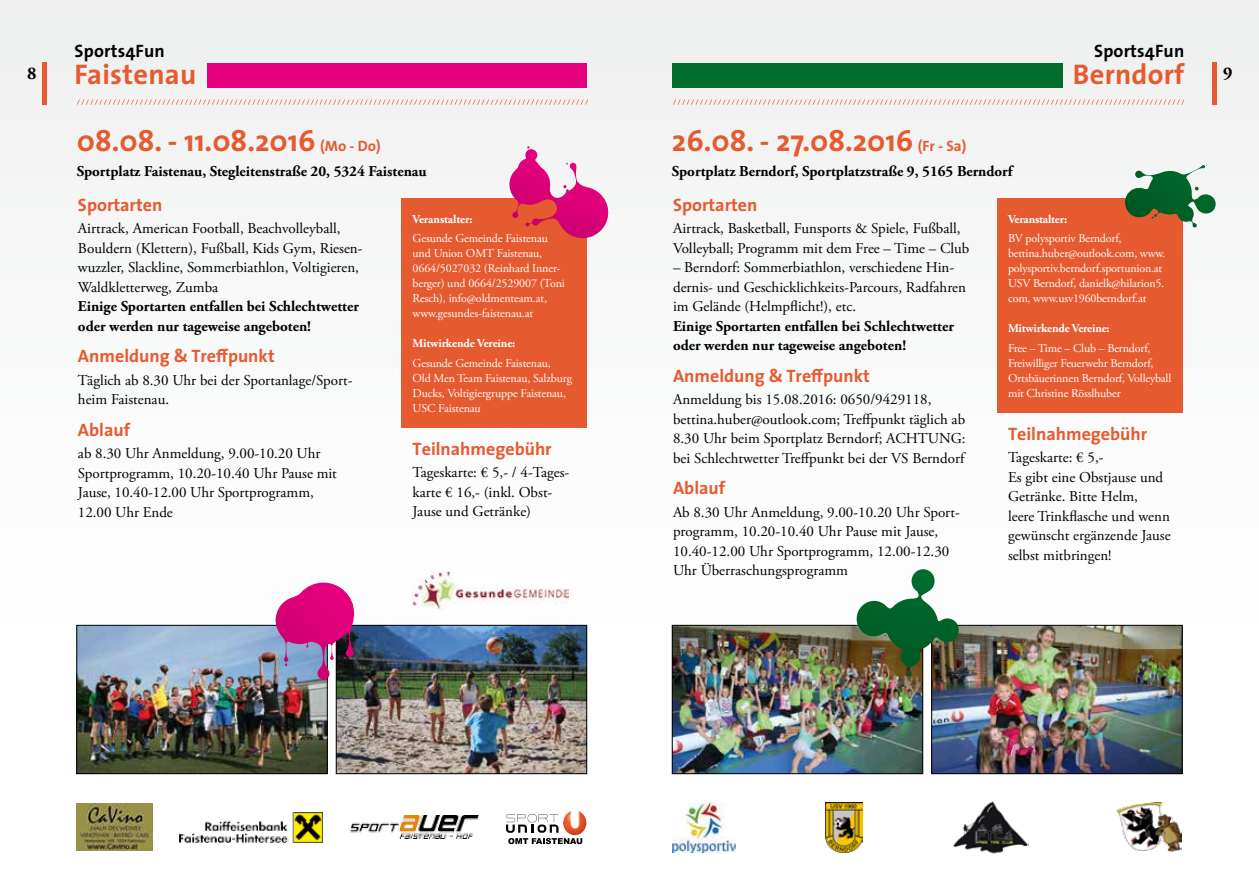
<style>
.page{position:relative;width:1259px;height:893px;background:#fafafa}
.page>*{position:absolute;margin:0;border:0;box-sizing:border-box;transform-origin:0 0}
.t1{font:30px "The Sans 7 Bold Plain";color:#e65a30}
.t2{font:28.5px "The Sans 7 Bold Plain";letter-spacing:.01em;color:#e65a30}
.t3{font:18px "The Sans 7 Bold Plain";color:#e65a30}
.t4{font:18px "The Sans 7 Bold Plain";letter-spacing:.01em;color:#000}
.t5{font:700 18px "Adobe Garamond Pro";color:#000}
.t6{font:15px/19.5px "Adobe Garamond Pro";color:#000}
.t7{font:700 15px "Adobe Garamond Pro";color:#000}
.t8{font:12px/15px "Adobe Garamond Pro";letter-spacing:-.015em;color:#fff}
.t9{font:700 12px "Adobe Garamond Pro";letter-spacing:-.015em;color:#fff}
.s1{font-size:15px}
</style>
<div class="page">
<img style="left:674px;top:627px;width:247px;height:145px">
<div style="left:672px;top:625px;width:251px;height:149px;border:1px solid #000"></div>
<img style="left:933px;top:627px;width:247px;height:145px">
<div style="left:931px;top:625px;width:251px;height:149px;border:1px solid #000"></div>
<img style="left:79px;top:627px;width:246px;height:145px">
<div style="left:77px;top:625px;width:250px;height:149px;border:1px solid #000"></div>
<img style="left:338px;top:627px;width:247px;height:145px">
<div style="left:336px;top:625px;width:251px;height:149px;border:1px solid #000"></div>
<div style="left:672px;top:63px;width:390px;height:24px;background:#006d2d"></div>
<div style="left:207px;top:63px;width:380px;height:24px;background:#e5007d"></div>
<div style="left:997px;top:198px;width:185px;height:215px;background:#e65a30"></div>
<div style="left:402px;top:198px;width:185px;height:229px;background:#e65a30"></div>
<hr style="left:1212px;top:62px;width:4px;height:43px;background:#e65a30">
<svg style="left:673px;top:99px;width:511px;height:6px"></svg>
<hr style="left:43px;top:62px;width:4px;height:43px;background:#e65a30">
<svg style="left:77px;top:99px;width:511px;height:6px"></svg>
<svg style="left:276px;top:583px;width:78px;height:97px;background:#b64892"></svg>
<svg style="left:509px;top:146px;width:100px;height:93px"></svg>
<img style="left:854px;top:569px;width:106px;height:107px">
<svg style="left:1125px;top:165px;width:91px;height:62px"></svg>
<img style="left:179px;top:812px;width:143px;height:30px">
<img style="left:350px;top:816px;width:128px;height:23px">
<img style="left:569px;top:811px;width:17px;height:22px">
<svg style="left:506px;top:812px;width:76px;height:32px"></svg>
<img style="left:77px;top:804px;width:75px;height:47px">
<img style="left:412px;top:571px;width:156px;height:39px">
<img style="left:1116px;top:803px;width:65px;height:49px">
<img style="left:672px;top:802px;width:63px;height:50px">
<img style="left:953px;top:801px;width:76px;height:53px">
<img style="left:825px;top:802px;width:37px;height:50px">
<p class="t4" style="left:75px;top:36px;width:92px">Sports4Fun</p>
<p class="t5" style="left:27px;top:63px;width:11px">8</p>
<p class="t2" style="left:75px;top:51px;width:123px">Faistenau</p>
<p class="t1" style="left:77px;top:115px;width:305px">08.08. - 11.08.2016 <span class="s1">(Mo - Do)</span></p>
<p class="t7" style="left:77px;top:163px;width:351px">Sportplatz Faistenau, Stegleitenstraße 20, 5324 Faistenau</p>
<p class="t3" style="left:78px;top:189px;width:86px">Sportarten</p>
<p class="t6" style="left:78px;top:219px;width:264px">Airtrack, American Football, Beachvolleyball,</p>
<p class="t6" style="left:78px;top:239px;width:286px">Bouldern (Klettern), Fußball, Kids Gym, Riesen&shy;wuzzler, Slackline, Sommerbiathlon, Voltigieren,<br>Waldkletterweg, Zumba</p>
<p class="t7" style="left:78px;top:298px;width:282px">Einige Sportarten entfallen bei Schlechtwetter</p>
<p class="t7" style="left:78px;top:317px;width:235px">oder werden nur tageweise angeboten!</p>
<p class="t3" style="left:78px;top:341px;width:198px">Anmeldung &amp; Treffpunkt</p>
<p class="t6" style="left:78px;top:371px;width:276px">Täglich ab 8.30 Uhr bei der Sportanlage/Sport&shy;heim Faistenau.</p>
<p class="t3" style="left:78px;top:414px;width:54px">Ablauf</p>
<p class="t6" style="left:78px;top:444px;width:244px">ab 8.30 Uhr Anmeldung, 9.00-10.20 Uhr</p>
<p class="t6" style="left:78px;top:464px;width:260px">Sportprogramm, 10.20-10.40 Uhr Pause mit</p>
<p class="t6" style="left:78px;top:483px;width:237px">Jause, 10.40-12.00 Uhr Sportprogramm,</p>
<p class="t6" style="left:78px;top:503px;width:96px">12.00 Uhr Ende</p>
<p class="t9" style="left:412px;top:212px;width:61px">Veranstalter:</p>
<p class="t8" style="left:412px;top:232px;width:154px">Gesunde Gemeinde Faistenau und Union OMT Faistenau,<br>0664/5027032 (Reinhard Inner&shy;berger) und 0664/2529007 (Toni<br>Resch), info@oldmenteam.at,</p>
<p class="t8" style="left:412px;top:307px;width:122px">www.gesundes-faistenau.at</p>
<p class="t9" style="left:412px;top:337px;width:104px">Mitwirkende Vereine:</p>
<p class="t8" style="left:412px;top:356px;width:140px">Gesunde Gemeinde Faistenau,</p>
<p class="t8" style="left:412px;top:371px;width:161px">Old Men Team Faistenau, Salzburg<br>Ducks, Voltigiergruppe Faistenau,<br>USC Faistenau</p>
<p class="t3" style="left:412px;top:434px;width:141px">Teilnahmegebühr</p>
<p class="t6" style="left:412px;top:463px;width:158px">Tageskarte: € 5,- / 4-Tages&shy;karte € 16,- (inkl. Obst-<br>Jause und Getränke)</p>
<p class="t4" style="left:1094px;top:36px;width:92px">Sports4Fun</p>
<p class="t2" style="left:1073px;top:51px;width:113px">Berndorf</p>
<p class="t5" style="left:1223px;top:63px;width:11px">9</p>
<p class="t1" style="left:672px;top:115px;width:296px">26.08. - 27.08.2016 <span class="s1">(Fr - Sa)</span></p>
<p class="t7" style="left:672px;top:163px;width:342px">Sportplatz Berndorf, Sportplatzstraße 9, 5165 Berndorf</p>
<p class="t9" style="left:1008px;top:212px;width:61px">Veranstalter:</p>
<p class="t8" style="left:1008px;top:232px;width:115px">BV polysportiv Berndorf,</p>
<p class="t8" style="left:1008px;top:247px;width:159px">bettina.huber@outlook.com, www. polysportiv.berndorf.sportunion.at</p>
<p class="t8" style="left:1008px;top:277px;width:158px">USV Berndorf, danielk@hilarion5. com, www.usv1960berndorf.at</p>
<p class="t9" style="left:1008px;top:322px;width:103px">Mitwirkende Vereine:</p>
<p class="t8" style="left:1008px;top:341px;width:165px">Free – Time – Club – Berndorf,<br>Freiwilliger Feuerwehr Berndorf,<br>Ortsbäuerinnen Berndorf, Volleyball mit Christine Rösslhuber</p>
<p class="t3" style="left:1008px;top:419px;width:141px">Teilnahmegebühr</p>
<p class="t6" style="left:1008px;top:448px;width:97px">Tageskarte: € 5,-</p>
<p class="t6" style="left:1008px;top:468px;width:164px">Es gibt eine Obstjause und<br>Getränke. Bitte Helm,<br>leere Trinkflasche und wenn gewünscht ergänzende Jause selbst mitbringen!</p>
<p class="t3" style="left:673px;top:189px;width:86px">Sportarten</p>
<p class="t6" style="left:673px;top:219px;width:298px">Airtrack, Basketball, Funsports &amp; Spiele, Fußball,<br>Volleyball; Programm mit dem Free – Time – Club</p>
<p class="t6" style="left:673px;top:258px;width:294px">– Berndorf: Sommerbiathlon, verschiedene Hin&shy;dernis- und Geschicklichkeits-Parcours, Radfahren im Gelände (Helmpflicht!), etc.</p>
<p class="t7" style="left:673px;top:317px;width:282px">Einige Sportarten entfallen bei Schlechtwetter</p>
<p class="t7" style="left:673px;top:337px;width:235px">oder werden nur tageweise angeboten!</p>
<p class="t3" style="left:673px;top:360px;width:198px">Anmeldung &amp; Treffpunkt</p>
<p class="t6" style="left:673px;top:390px;width:260px">Anmeldung bis 15.08.2016: 0650/9429118,</p>
<p class="t6" style="left:673px;top:410px;width:294px;text-align:justify">bettina.huber@outlook.com; Treffpunkt täglich ab 8.30 Uhr beim Sportplatz Berndorf; ACHTUNG: bei Schlechtwetter Treffpunkt bei der VS Berndorf</p>
<p class="t3" style="left:673px;top:473px;width:54px">Ablauf</p>
<p class="t6" style="left:673px;top:503px;width:288px">Ab 8.30 Uhr Anmeldung, 9.00-10.20 Uhr Sport&shy;programm, 10.20-10.40 Uhr Pause mit Jause, 10.40-12.00 Uhr Sportprogramm, 12.00-12.30<br>Uhr Überraschungsprogramm</p>
</div>
